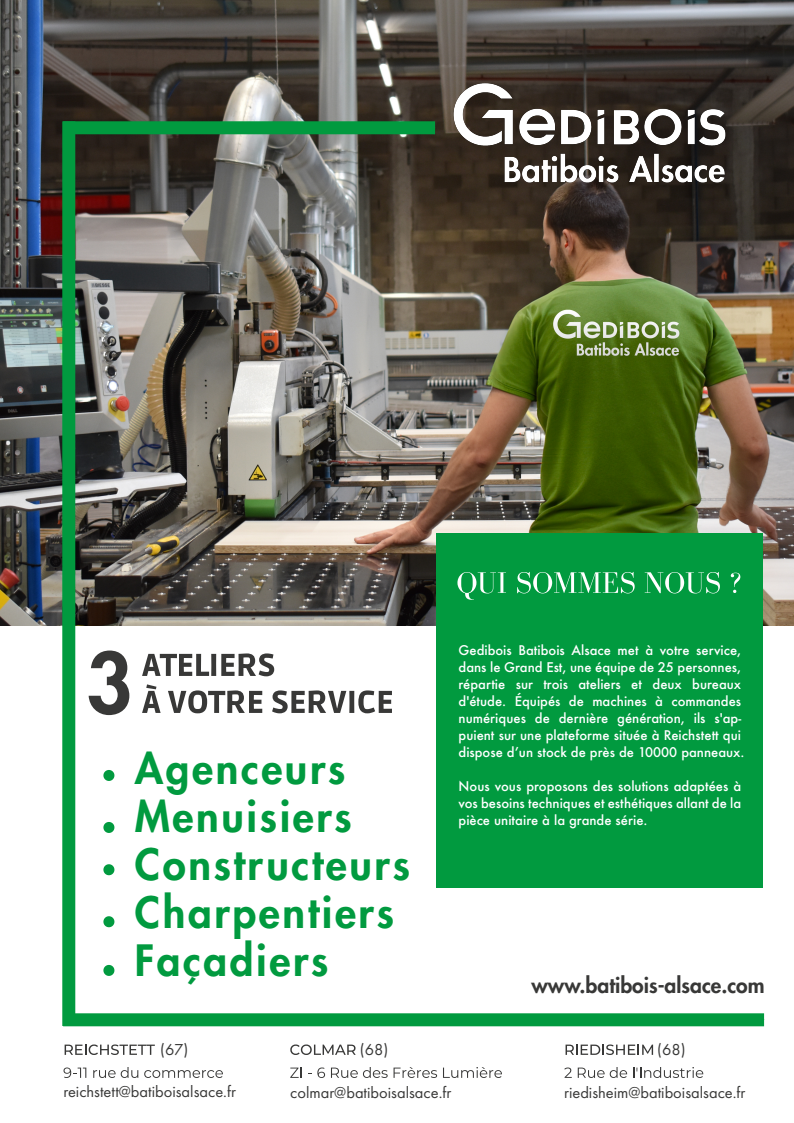
<style>
.page{position:relative;width:794px;height:1123px;background:#fff}
.page>*{position:absolute;margin:0;border:0;box-sizing:border-box;transform-origin:0 0}
.t1{font:800 42px/48px "Futura Std";letter-spacing:.06em;color:#019a3f}
.t2{font:800 21px "Futura Std";color:#383837}
.t3{font:16.5px "Futura PT";color:#383837}
.t4{font:500 13px/17px "Futura";color:#fff}
</style>
<div class="page">
<img style="left:0;top:0;width:793px;height:625px">
<div style="left:63px;top:121px;width:372px;height:13px;background:#019a3f"></div>
<div style="left:62px;top:121px;width:13px;height:905px;background:#019a3f"></div>
<div style="left:63px;top:1013px;width:701px;height:13px;background:#019a3f"></div>
<div style="left:436px;top:533px;width:327px;height:355px;background:#019a3f"></div>
<svg style="left:457px;top:572px;width:49px;height:28px"></svg>
<svg style="left:517px;top:572px;width:118px;height:21px"></svg>
<svg style="left:645px;top:572px;width:75px;height:21px"></svg>
<svg style="left:731px;top:573px;width:9px;height:20px"></svg>
<svg style="left:566px;top:1045px;width:87px;height:10px"></svg>
<svg style="left:564px;top:1068px;width:8px;height:10px"></svg>
<svg style="left:578px;top:1067px;width:49px;height:11px"></svg>
<svg style="left:633px;top:1067px;width:70px;height:11px"></svg>
<svg style="left:65px;top:1045px;width:90px;height:10px"></svg>
<svg style="left:64px;top:1068px;width:22px;height:10px"></svg>
<svg style="left:93px;top:1067px;width:45px;height:11px"></svg>
<svg style="left:144px;top:1070px;width:79px;height:8px"></svg>
<svg style="left:290px;top:1045px;width:66px;height:10px"></svg>
<svg style="left:290px;top:1068px;width:12px;height:10px"></svg>
<svg style="left:308px;top:1068px;width:17px;height:10px"></svg>
<svg style="left:331px;top:1067px;width:57px;height:11px"></svg>
<svg style="left:394px;top:1067px;width:43px;height:11px"></svg>
<svg style="left:443px;top:1067px;width:59px;height:11px"></svg>
<svg style="left:103px;top:770px;width:11px;height:11px"></svg>
<svg style="left:103px;top:822px;width:11px;height:11px"></svg>
<svg style="left:103px;top:864px;width:11px;height:11px"></svg>
<svg style="left:103px;top:916px;width:11px;height:11px"></svg>
<svg style="left:103px;top:965px;width:11px;height:11px"></svg>
<svg style="left:142px;top:653px;width:132px;height:23px"></svg>
<svg style="left:142px;top:684px;width:19px;height:29px"></svg>
<svg style="left:168px;top:690px;width:94px;height:23px"></svg>
<svg style="left:272px;top:690px;width:120px;height:23px"></svg>
<svg style="left:89px;top:651px;width:40px;height:64px"></svg>
<img style="left:414px;top:61px;width:351px;height:164px">
<h1 class="t1" style="left:135px;top:744px;width:276px">Agenceurs<br>Menuisiers<br>Constructeurs<br>Charpentiers<br>Façadiers</h1>
<p class="t4" style="left:459px;top:642px;width:287px">Gedibois Batibois Alsace met à votre service, dans le Grand Est, une équipe de 25 personnes, répartie sur trois ateliers et deux bureaux d'étude. Équipés de machines à commandes numériques de dernière génération, ils s'ap&shy;puient sur une plateforme située à Reichstett qui dispose dʼun stock de près de 10000 panneaux.</p>
<p class="t4" style="left:459px;top:778px;width:284px;text-align:justify">Nous vous proposons des solutions adaptées à vos besoins techniques et esthétiques allant de la pièce unitaire à la grande série.</p>
<h2 class="t2" style="left:532px;top:972px;width:235px">www.batibois-alsace.com</h2>
<p class="t3" style="left:160px;top:1040px;width:29px">(67)</p>
<p class="t3" style="left:360px;top:1040px;width:30px">(68)</p>
<p class="t3" style="left:657px;top:1040px;width:30px">(68)</p>
<p class="t3" style="left:64px;top:1082px;width:174px">reichstett@batiboisalsace.fr</p>
<p class="t3" style="left:290px;top:1082px;width:163px">colmar@batiboisalsace.fr</p>
<p class="t3" style="left:564px;top:1082px;width:183px">riedisheim@batiboisalsace.fr</p>
</div>
